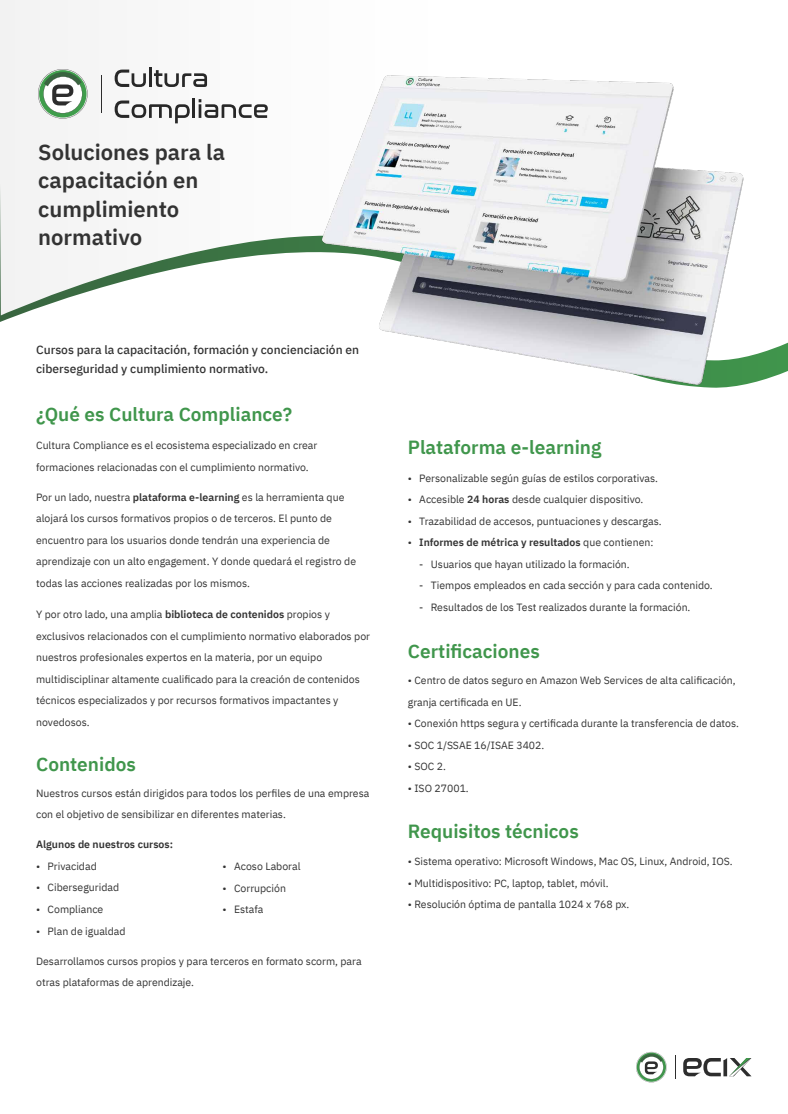
<style>
.page{position:relative;width:788px;height:1114px;background:#fff}
.page>*{position:absolute;margin:0;border:0;box-sizing:border-box;transform-origin:0 0}
.t1{font:600 22px/28px "IBM Plex Sans";color:#333}
.t2{font:600 19px "IBM Plex Sans";color:#40964c}
.t3{font:500 12px/18.4px "IBM Plex Sans";color:#333}
.t4{font:10.5px/21.5px "IBM Plex Sans";color:#333}
.t5{font:600 10.5px "IBM Plex Sans";color:#333}
.s1{font-weight:600}
.s2{font-weight:400}
</style>
<div class="page">
<svg style="left:0;top:0;width:216px;height:322px"></svg>
<svg style="left:683px;top:1058px;width:68px;height:18px"></svg>
<svg style="left:636px;top:1051px;width:30px;height:31px"></svg>
<hr style="left:101px;top:75px;width:1px;height:38px;background:#2d2d2d">
<svg style="left:38px;top:69px;width:49px;height:50px"></svg>
<svg style="left:115px;top:70px;width:31px;height:17px"></svg>
<hr style="left:149px;top:67px;width:3px;height:20px;background:#282828">
<svg style="left:154px;top:70px;width:53px;height:17px"></svg>
<svg style="left:115px;top:100px;width:75px;height:23px"></svg>
<hr style="left:192px;top:98px;width:3px;height:20px;background:#282828">
<svg style="left:198px;top:99px;width:18px;height:19px"></svg>
<img style="left:216px;top:75px;width:571px;height:313px">
<h1 class="t1" style="left:38px;top:137px;width:188px">Soluciones para la capacitación en cumplimiento normativo</h1>
<p class="t3" style="left:36px;top:339px;width:324px">Cursos para la capacitación, formación y concienciación en ciberseguridad y cumplimiento normativo.</p>
<h2 class="t2" style="left:36px;top:400px;width:257px">¿Qué es Cultura Compliance?</h2>
<p class="t4" style="left:36px;top:434px;width:282px">Cultura Compliance es el ecosistema especializado en crear formaciones relacionadas con el cumplimiento normativo.</p>
<p class="t4" style="left:36px;top:485px;width:321px">Por un lado, nuestra <span class="s1">plataforma e-learning</span> es la herramienta que alojará los cursos formativos propios o de terceros. El punto de encuentro para los usuarios donde tendrán una experiencia de aprendizaje con un alto engagement. Y donde quedará el registro de todas las acciones realizadas por los mismos.</p>
<p class="t4" style="left:36px;top:602px;width:335px">Y por otro lado, una amplia <span class="s1">biblioteca de contenidos</span> propios y exclusivos relacionados con el cumplimiento normativo elaborados por nuestros profesionales expertos en la materia, por un equipo multidisciplinar altamente cualificado para la creación de contenidos técnicos especializados y por recursos formativos impactantes y novedosos.</p>
<h2 class="t2" style="left:36px;top:749px;width:101px">Contenidos</h2>
<p class="t4" style="left:36px;top:781px;width:334px">Nuestros cursos están dirigidos para todos los perfiles de una empresa con el objetivo de sensibilizar en diferentes materias.</p>
<p class="t5" style="left:36px;top:836px;width:138px">Algunos de nuestros cursos:</p>
<p class="t4" style="left:36px;top:854px;width:62px">• Privacidad</p>
<p class="t4" style="left:36px;top:876px;width:84px">• Ciberseguridad</p>
<p class="t4" style="left:36px;top:897px;width:69px">• Compliance</p>
<p class="t4" style="left:36px;top:919px;width:91px">• Plan de igualdad</p>
<p class="t4" style="left:36px;top:949px;width:327px">Desarrollamos cursos propios y para terceros en formato scorm, para otras plataformas de aprendizaje.</p>
<p class="t4" style="left:222px;top:854px;width:79px">• Acoso Laboral</p>
<p class="t4" style="left:222px;top:876px;width:65px">• Corrupción</p>
<p class="t4" style="left:222px;top:897px;width:42px">• Estafa</p>
<h2 class="t2" style="left:407px;top:432px;width:195px">Plataforma e-learning</h2>
<p class="t4" style="left:407px;top:466px;width:252px">• Personalizable según guías de estilos corporativas.</p>
<p class="t4" style="left:407px;top:487px;width:237px">• Accesible <span class="s1">24 horas</span> desde cualquier dispositivo.</p>
<p class="t4" style="left:407px;top:509px;width:255px">• Trazabilidad de accesos, puntuaciones y descargas.</p>
<p class="t5" style="left:407px;top:534px;width:247px"><span class="s2">•</span> Informes de métrica y resultados <span class="s2">que contienen:</span></p>
<p class="t4" style="left:419px;top:552px;width:212px">- Usuarios que hayan utilizado la formación.</p>
<p class="t4" style="left:419px;top:573px;width:295px">- Tiempos empleados en cada sección y para cada contenido.</p>
<p class="t4" style="left:419px;top:595px;width:272px">- Resultados de los Test realizados durante la formación.</p>
<h2 class="t2" style="left:407px;top:636px;width:133px">Certificaciones</h2>
<p class="t4" style="left:407px;top:668px;width:329px">• Centro de datos seguro en Amazon Web Services de alta calificación, granja certificada en UE.</p>
<p class="t4" style="left:407px;top:711px;width:332px">• Conexión https segura y certificada durante la transferencia de datos.</p>
<p class="t4" style="left:407px;top:733px;width:138px">• SOC 1/SSAE 16/ISAE 3402.</p>
<p class="t4" style="left:407px;top:754px;width:40px">• SOC 2.</p>
<p class="t4" style="left:407px;top:776px;width:62px">• ISO 27001.</p>
<h2 class="t2" style="left:407px;top:816px;width:172px">Requisitos técnicos</h2>
<p class="t4" style="left:407px;top:849px;width:326px">• Sistema operativo: Microsoft Windows, Mac OS, Linux, Android, IOS.</p>
<p class="t4" style="left:407px;top:871px;width:202px">• Multidispositivo: PC, laptop, tablet, móvil.</p>
<p class="t4" style="left:407px;top:892px;width:223px">• Resolución óptima de pantalla 1024 x 768 px.</p>
</div>
